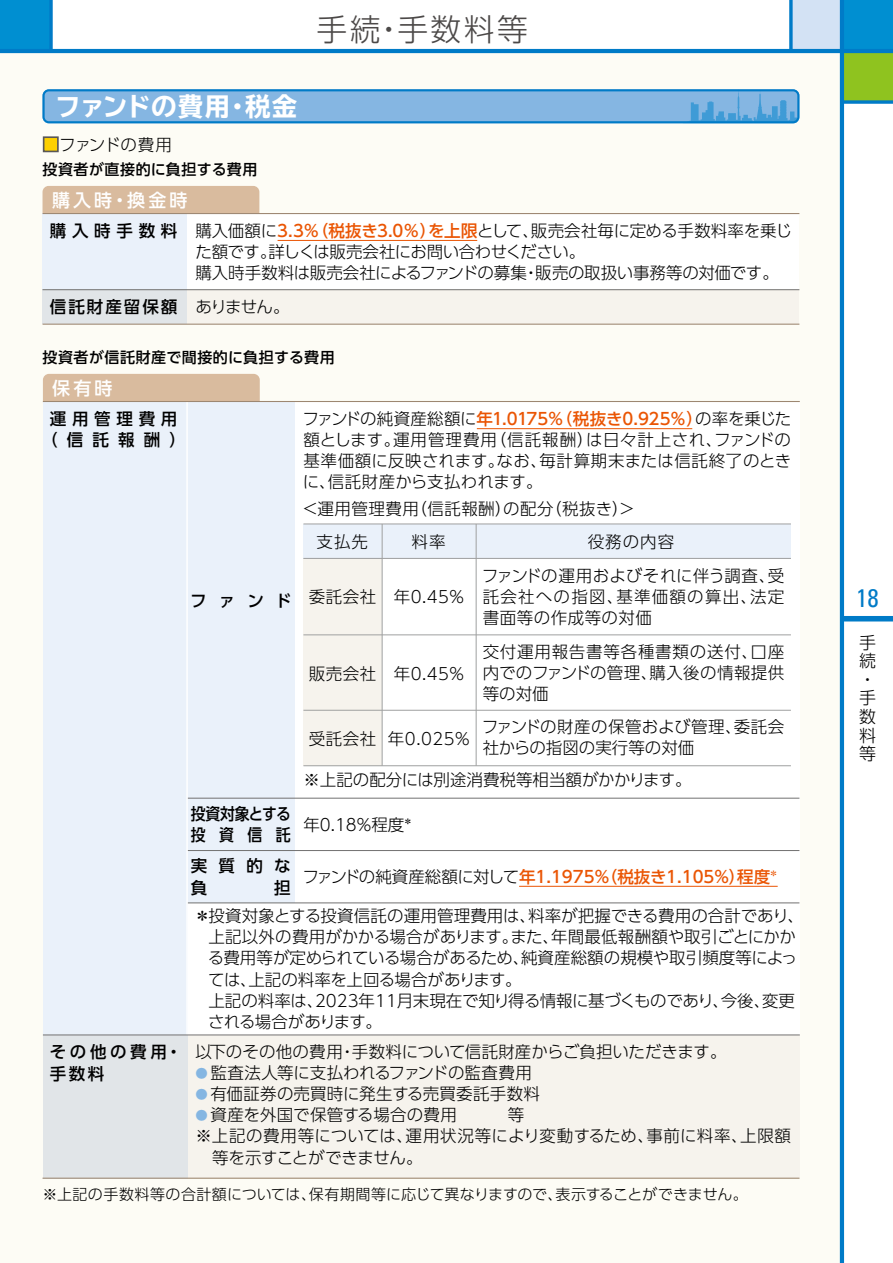
<style>
.page{position:relative;width:893px;height:1263px;background:#fff}
.page>*{position:absolute;margin:0;border:0;box-sizing:border-box;transform-origin:0 0}
.t1{font:300 30.75px "UD Shin Go Pro";letter-spacing:.08em;color:#4c4948}
.t2{font:700 expanded 25.5px "TBUD Go Std";color:#fff}
.t3{font:condensed 25.5px "Univers";color:#007bc7}
.t4{font:500 18px "UD Shin Go Pro";letter-spacing:.17em;color:#fff}
.t5{font:300 16.95px/18.6px "UD Shin Go Pro";color:#000}
.t6{font:300 16.5px/21px "UD Shin Go Pro";color:#000;text-align:justify}
.t7{font:300 16.5px/21px "UD Shin Go Pro";letter-spacing:-.025em;color:#000}
.t8{font:300 16.5px "UD Shin Go Pro";letter-spacing:.025em;color:#000}
.t9{font:500 16.5px "UD Shin Go Pro";color:#ea5504}
.t10{font:300 16.5px "UD Shin Go Pro";letter-spacing:.03em;color:#000}
.t11{font:500 16.5px/21.3px "UD Shin Go Pro";letter-spacing:.22em;color:#000}
.t12{font:300 16.5px "UD Shin Go Pro";letter-spacing:-.03em;color:#000}
.t13{font:500 16.5px/21.3px "UD Shin Go Pro";letter-spacing:.345em;color:#000;text-align:center}
.t14{font:500 16.5px/21.3px "UD Shin Go Pro";letter-spacing:-.015em;color:#000;scale:.9 1}
.t15{font:500 16.5px "UD Shin Go Pro";letter-spacing:.12em;color:#000}
.t16{font:300 15px "UD Shin Go Pro";color:#000}
.t17{font:500 15px "UD Shin Go Pro";letter-spacing:.035em;color:#000}
.s1{color:#fdd000}
.s2{font-weight:500}
.s3{font-weight:500;color:#ea5504}
.s4{font-weight:300;color:#000}
.s5{font-size:12.3px;color:#85b6e2}
</style>
<div class="page">
<div style="left:0;top:49px;width:841px;height:1214px;background:#fdfcf5"></div>
<div style="left:791px;top:0;width:51px;height:51px;background:#d3e2f4"></div>
<div style="left:842px;top:0;width:51px;height:51px;background:#008fd1"></div>
<div style="left:0;top:0;width:51px;height:51px;background:#008fd1"></div>
<div style="left:842px;top:51px;width:51px;height:51px;background:#8fc31f"></div>
<svg style="left:49px;top:0;width:4px;height:49px"></svg>
<div style="left:842px;top:616px;width:51px;height:5px;background:#007bc7"></div>
<hr style="left:840px;top:0;width:4px;height:1263px;background:#007bc7">
<hr style="left:0;top:49px;width:893px;height:4px;background:#007bc7">
<svg style="left:844px;top:100px;width:49px;height:4px"></svg>
<svg style="left:789px;top:0;width:4px;height:49px"></svg>
<div style="left:43px;top:186px;width:216px;height:34px;background:#d9bb9e;border-radius:6px"></div>
<div style="left:43px;top:374px;width:217px;height:34px;background:#d9bb9e;border-radius:6px"></div>
<div style="left:43px;top:214px;width:756px;height:110px;background:#fff"></div>
<div style="left:43px;top:214px;width:144px;height:110px;background:#eaf1fa"></div>
<div style="left:43px;top:290px;width:756px;height:34px;background:linear-gradient(to right,#e8eaea,#fcf7ee)"></div>
<div style="left:43px;top:401px;width:757px;height:777px;background:#fff"></div>
<div style="left:43px;top:401px;width:144px;height:634px;background:#eaf1fa"></div>
<div style="left:187px;top:401px;width:107px;height:502px;background:#eaf1fa"></div>
<div style="left:43px;top:1035px;width:757px;height:143px;background:linear-gradient(to right,#e8eaea,#fcf7ee)"></div>
<div style="left:303px;top:524px;width:488px;height:34px;background:#eaf1fa"></div>
<div style="left:303px;top:558px;width:79px;height:208px;background:#f6f3ed"></div>
<hr style="left:303px;top:634px;width:488px;height:1px;background:#9fa0a0">
<hr style="left:303px;top:710px;width:488px;height:1px;background:#9fa0a0">
<hr style="left:303px;top:765px;width:488px;height:1px;background:#9fa0a0">
<hr style="left:303px;top:523px;width:488px;height:1px;background:#9fa0a0">
<hr style="left:303px;top:558px;width:488px;height:1px;background:#9fa0a0">
<hr style="left:382px;top:524px;width:1px;height:242px;background:#9fa0a0">
<hr style="left:476px;top:524px;width:1px;height:242px;background:#9fa0a0">
<hr style="left:43px;top:324px;width:756px;height:1px;background:#9d8771">
<hr style="left:43px;top:213px;width:756px;height:1px;background:#9d8771">
<hr style="left:43px;top:289px;width:756px;height:1px;background:#727171">
<hr style="left:43px;top:1178px;width:756px;height:1px;background:#9d8771">
<svg style="left:43px;top:89px;width:756px;height:34px;background:#72aede"></svg>
<hr style="left:278px;top:240px;width:199px;height:1px;background:#ea5504">
<div style="left:43px;top:136px;width:16px;height:16px;border:2px solid #595757"></div>
<hr style="left:477px;top:428px;width:215px;height:1px;background:#ea5504">
<hr style="left:187px;top:850px;width:612px;height:1px;background:#727171">
<hr style="left:187px;top:903px;width:612px;height:1px;background:#727171">
<hr style="left:187px;top:798px;width:612px;height:1px;background:#727171">
<hr style="left:519px;top:886px;width:259px;height:1px;background:#ea5504">
<hr style="left:186px;top:401px;width:2px;height:634px;background:#fff">
<hr style="left:43px;top:1035px;width:757px;height:1px;background:#727171">
<hr style="left:43px;top:401px;width:757px;height:1px;background:#9d8771">
<h2 class="t2" style="left:55px;top:92px;width:244px">ファンドの費用・税金</h2>
<p class="t7" style="left:43px;top:133px;width:131px"><span class="s1">■</span>ファンドの費用</p>
<p class="t17" style="left:43px;top:157px;width:216px">投資者が直接的に負担する費用</p>
<p class="t4" style="left:52px;top:185px;width:137px">購入時・換金時</p>
<h1 class="t1" style="left:317px;top:4px;width:213px">手続・手数料等</h1>
<p class="t7" style="left:196px;top:220px;width:598px;text-indent:-146px"><span class="s2">購入時手数料</span> 購入価額に<span class="s3">3.3％（税抜き3.0％）を上限</span>として、販売会社毎に定める手数料率を乗じた額です。詳しくは販売会社にお問い合わせください。<br>購入時手数料は販売会社によるファンドの募集・販売の取扱い事務等の対価です。</p>
<p class="t6" style="left:196px;top:296px;width:95px">ありません。</p>
<p class="t15" style="left:50px;top:294px;width:129px">信託財産留保額</p>
<p class="t17" style="left:43px;top:345px;width:294px">投資者が信託財産で間接的に負担する費用</p>
<p class="t4" style="left:52px;top:373px;width:62px">保有時</p>
<p class="t13" style="left:41px;top:407px;width:146px">運用管理費用（信託報酬）</p>
<p class="t11" style="left:50px;top:1041px;width:134px">その他の費用・手数料</p>
<p class="t6" style="left:303px;top:408px;width:490px">ファンドの純資産総額に<span class="s3">年1.0175％（税抜き0.925％）</span>の率を乗じた額とします。運用管理費用（信託報酬）は日々計上され、ファンドの基準価額に反映されます。なお、毎計算期末または信託終了のときに、信託財産から支払われます。</p>
<p class="t10" style="left:302px;top:495px;width:335px">＜運用管理費用（信託報酬）の配分（税抜き）＞</p>
<p class="t11" style="left:190px;top:589px;width:103px">ファンド</p>
<p class="t6" style="left:317px;top:530px;width:53px">支払先</p>
<p class="t6" style="left:412px;top:530px;width:35px">料率</p>
<p class="t6" style="left:588px;top:530px;width:88px">役務の内容</p>
<p class="t6" style="left:309px;top:585px;width:69px">委託会社</p>
<p class="t6" style="left:394px;top:585px;width:73px">年0.45％</p>
<p class="t6" style="left:309px;top:662px;width:69px">販売会社</p>
<p class="t6" style="left:394px;top:662px;width:73px">年0.45％</p>
<p class="t6" style="left:309px;top:728px;width:69px">受託会社</p>
<p class="t6" style="left:388px;top:727px;width:84px">年0.025％</p>
<p class="t6" style="left:482px;top:565px;width:304px">ファンドの運用およびそれに伴う調査、受託会社への指図、基準価額の算出、法定書面等の作成等の対価</p>
<p class="t6" style="left:483px;top:640px;width:303px">交付運用報告書等各種書類の送付、口座内でのファンドの管理、購入後の情報提供等の対価</p>
<p class="t6" style="left:482px;top:715px;width:304px">ファンドの財産の保管および管理、委託会社からの指図の実行等の対価</p>
<p class="t6" style="left:303px;top:768px;width:390px">※上記の配分には別途消費税等相当額がかかります。</p>
<p class="t14" style="left:191px;top:803px;width:113px">投資対象とする投資信託</p>
<p class="t11" style="left:191px;top:855px;width:101px">実質的な負</p>
<p class="t6" style="left:303px;top:813px;width:111px">年0.18％程度<sup>＊</sup></p>
<p class="t9" style="left:303px;top:863px;width:477px"><span class="s4">ファンドの純資産総額に対して</span>年1.1975％（税抜き1.105％）程度<sup>＊</sup></p>
<p class="t6" style="left:208px;top:904px;width:598px;text-align:left;text-indent:-14px">＊投資対象とする投資信託の運用管理費用は、料率が把握できる費用の合計であり、上記以外の費用がかかる場合があります。また、年間最低報酬額や取引ごとにかかる費用等が定められている場合があるため、純資産総額の規模や取引頻度等によっては、上記の料率を上回る場合があります。<br>上記の料率は、2023年11月末現在で知り得る情報に基づくものであり、今後、変更される場合があります。</p>
<p class="t11" style="left:274px;top:876px;width:18px">担</p>
<p class="t6" style="left:196px;top:1041px;width:533px">以下のその他の費用・手数料について信託財産からご負担いただきます。</p>
<p class="t6" style="left:196px;top:1062px;width:338px"><span class="s5">●</span> 監査法人等に支払われるファンドの監査費用</p>
<p class="t6" style="left:196px;top:1083px;width:346px"><span class="s5">●</span> 有価証券の売買時に発生する売買委託手数料</p>
<p class="t6" style="left:196px;top:1104px;width:330px"><span class="s5">●</span> 資産を外国で保管する場合の費用　　　等</p>
<p class="t8" style="left:196px;top:1123px;width:597px">※上記の費用等については、運用状況等により変動するため、事前に料率、上限額</p>
<p class="t12" style="left:212px;top:1144px;width:212px">等を示すことができません。</p>
<p class="t16" style="left:43px;top:1182px;width:707px">※上記の手数料等の合計額については、保有期間等に応じて異なりますので、表示することができません。</p>
<h2 class="t3" style="left:856px;top:582px;width:24px">18</h2>
<p class="t5" style="left:859px;top:632px;width:18px">手続・手数料等</p>
</div>
